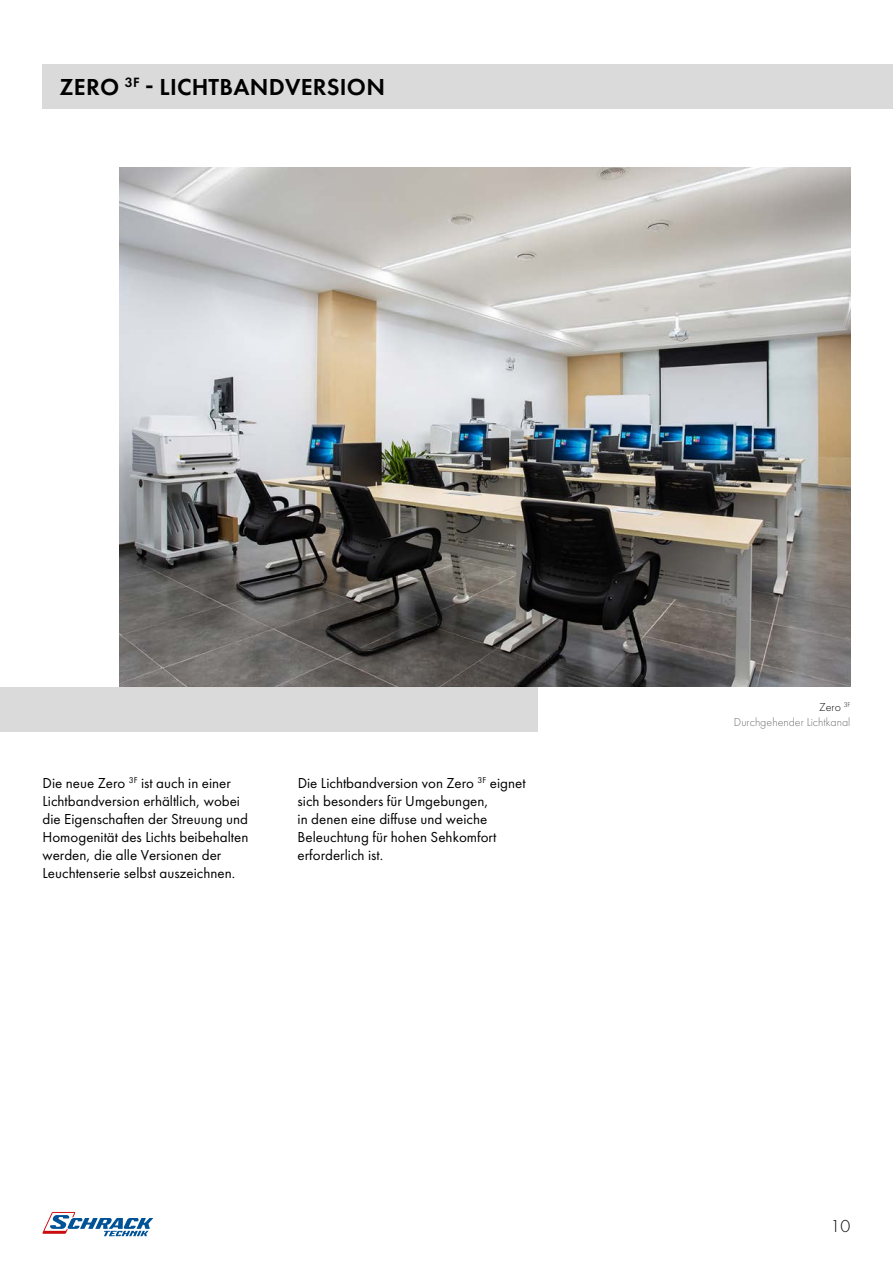
<style>
.page{position:relative;width:893px;height:1263px;background:#fff}
.page>*{position:absolute;margin:0;border:0;box-sizing:border-box;transform-origin:0 0}
.t1{font:600 24px "Futura PT";letter-spacing:.01em;color:#000}
.t2{font:300 18px "Futura PT";color:#000}
.t3{font:15px/18px "Futura PT";color:#000}
.t4{font:300 12px/15px "Futura PT";color:#706f6f;text-align:right}
.s1{color:#000}
</style>
<div class="page">
<img style="left:119px;top:168px;width:731px;height:519px">
<svg style="left:43px;top:1212px;width:110px;height:24px"></svg>
<div style="left:43px;top:64px;width:850px;height:44px;background:#dadada"></div>
<div style="left:0;top:687px;width:538px;height:44px;background:#dadada"></div>
<h1 class="t1" style="left:60px;top:72px;width:327px">ZERO <sup>3F</sup> - LICHTBANDVERSION</h1>
<p class="t3" style="left:43px;top:774px;width:207px">Die neue Zero <sup>3F</sup> ist auch in einer Lichtbandversion erhältlich, wobei die Eigenschaften der Streuung und Homogenität des Lichts beibehalten werden, die alle Versionen der Leuchtenserie selbst auszeichnen.</p>
<p class="t3" style="left:298px;top:774px;width:229px">Die Lichtbandversion von Zero <sup>3F</sup> eignet sich besonders für Umgebungen,<br>in denen eine diffuse und weiche<br>Beleuchtung für hohen Sehkomfort erforderlich ist.</p>
<p class="t4" style="left:734px;top:699px;width:118px"><span class="s1">Zero</span> <sup>3F<br></sup>Durchgehender Lichtkanal</p>
<p class="t2" style="left:831px;top:1216px;width:21px">10</p>
</div>
